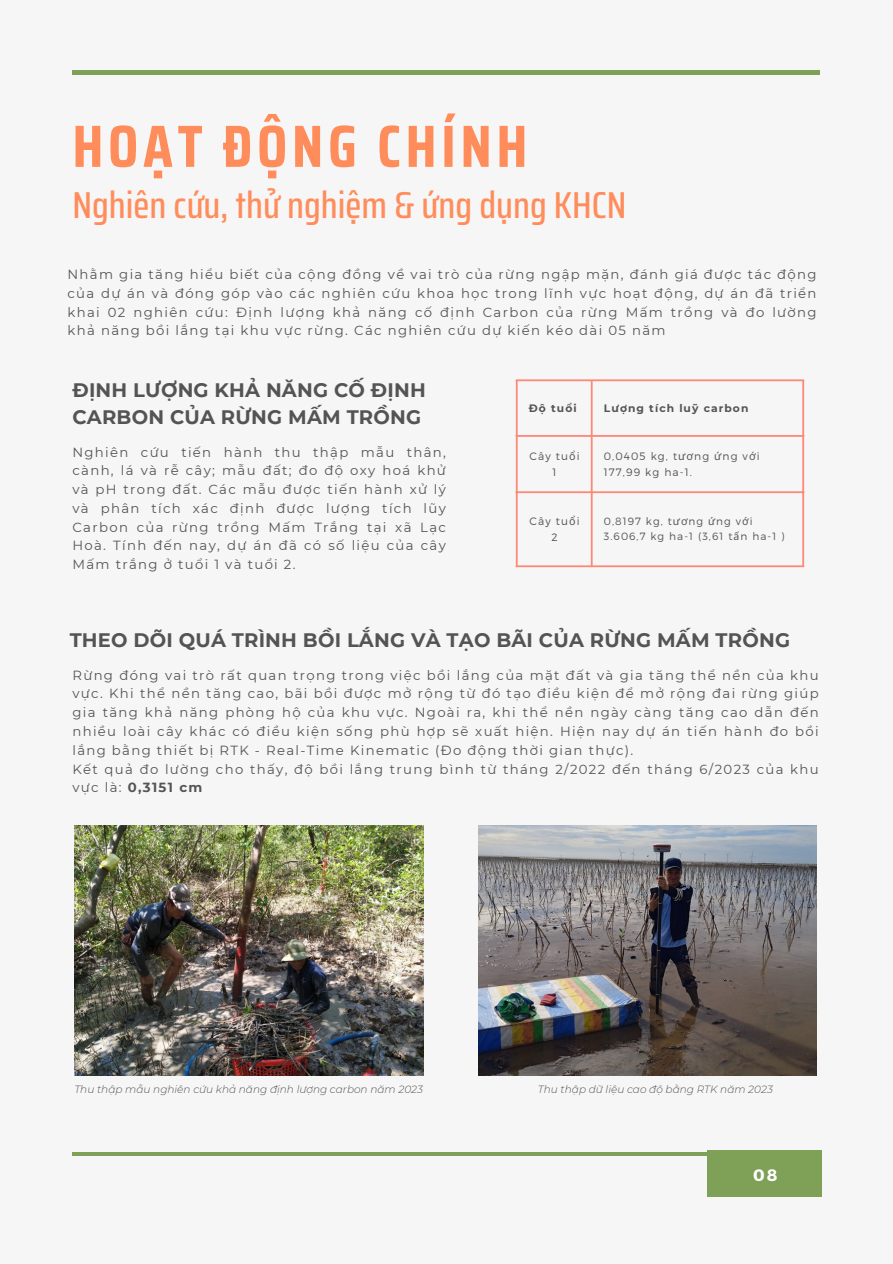
<style>
.page{position:relative;width:893px;height:1264px;background:#fff}
.page>*{position:absolute;margin:0;border:0;box-sizing:border-box;transform-origin:0 0}
.t1{font:700 59.55px "Saira Condensed";letter-spacing:.08em;color:#ff8d5c}
.t2{font:500 37.5px "Saira Condensed";color:#ff8d5c}
.t3{font:700 19.5px/27px "Montserrat";letter-spacing:.01em;color:#545454}
.t4{font:700 16.5px "Montserrat";color:#fff}
.t5{font:13.2px/18.8px "Montserrat";letter-spacing:.1em;color:#545454;text-align:justify}
.t6{font:300 10.8px/15.8px "Montserrat";letter-spacing:.1em;color:#545454;text-align:center}
.t7{font:700 10.8px "Montserrat";letter-spacing:.1em;color:#545454}
.t8{font:italic 300 10.5px "Montserrat";color:#545454}
.t9{font:300 10.5px/14.9px "Montserrat";letter-spacing:.1em;color:#545454}
.s1{font-family:"Noto Sans";font-weight:400}
.s2{font-weight:700}
</style>
<div class="page">
<div style="left:0;top:0;width:892px;height:1263px;background:#f6f6f6"></div>
<hr style="left:72px;top:71px;width:747px;height:3px;background:#7ea157">
<div style="left:706px;top:1150px;width:115px;height:46px;background:#7ea157"></div>
<hr style="left:72px;top:1152px;width:747px;height:3px;background:#7ea157">
<img style="left:74px;top:825px;width:349px;height:250px">
<hr style="left:516px;top:381px;width:1px;height:184px;background:#ff8979">
<hr style="left:590px;top:381px;width:2px;height:184px;background:#ff8979">
<hr style="left:802px;top:381px;width:2px;height:184px;background:#ff8979">
<hr style="left:516px;top:379px;width:288px;height:2px;background:#ff8979">
<hr style="left:516px;top:435px;width:288px;height:2px;background:#ff8979">
<hr style="left:516px;top:491px;width:288px;height:2px;background:#ff8979">
<hr style="left:516px;top:565px;width:288px;height:2px;background:#ff8979">
<img style="left:478px;top:825px;width:338px;height:250px">
<p class="t1" style="left:72px;top:99px;width:456px">HOẠT ĐỘNG CHÍNH</p>
<p class="t2" style="left:72px;top:175px;width:555px">Nghiên cứu, thử nghiệm &amp; ứng dụng KHCN</p>
<p class="t5" style="left:67px;top:265px;width:750px">Nhằm gia tăng hiểu biết của cộng đồng về vai trò của rừng ngập mặn, đánh giá được tác động của dự án và đóng góp vào các nghiên cứu khoa học trong lĩnh vực hoạt động, dự án đã triển khai 02 nghiên cứu: Định lượng khả năng cố định Carbon của rừng Mấm trồng và đo lường khả năng bồi lắng tại khu vực rừng. Các nghiên cứu dự kiến kéo dài 05 năm</p>
<p class="t3" style="left:72px;top:376px;width:355px">ĐỊNH LƯỢNG KHẢ NĂNG CỐ ĐỊNH<br>CARBON CỦA RỪNG MẤM TRỒNG</p>
<p class="t5" style="left:72px;top:442px;width:375px">Nghiên cứu tiến hành thu thập mẫu thân, cành, lá và rễ cây; mẫu đất; đo độ oxy hoá khử và pH trong đất. Các mẫu được tiến hành xử lý và phân tích xác định được lượng tích lũy Carbon của rừng trồng Mấm Trắng tại xã Lạc Hoà. Tính đến nay, dự án đã có số liệu của cây Mấm trắng ở tuổi 1 và tuổi 2.</p>
<h1 class="t7" style="left:529px;top:401px;width:49px">Độ tuổi</h1>
<h2 class="t7" style="left:604px;top:401px;width:146px">Lượng tích luỹ carbon</h2>
<h4 class="t6" style="left:529px;top:448px;width:51px">Cây tu<span class="s1">ổ</span>i<br>1</h4>
<h3 class="t6" style="left:604px;top:448px;width:157px;text-align:left">0,0405 kg, t<span class="s1">ươ</span>ng <span class="s1">ứ</span>ng v<span class="s1">ớ</span>i<br>177,99 kg ha-1.</h3>
<h4 class="t6" style="left:529px;top:513px;width:51px">Cây tu<span class="s1">ổ</span>i<br>2</h4>
<p class="t9" style="left:604px;top:513px;width:182px">0,8197 kg, t<span class="s1">ươ</span>ng <span class="s1">ứ</span>ng v<span class="s1">ớ</span>i<br>3.606,7 kg ha-1 (3,61 t<span class="s1">ấ</span>n ha-1 )</p>
<p class="t3" style="left:70px;top:626px;width:721px">THEO DÕI QUÁ TRÌNH BỒI LẮNG VÀ TẠO BÃI CỦA RỪNG MẤM TRỒNG</p>
<p class="t5" style="left:72px;top:665px;width:747px;text-align:left">Rừng đóng vai trò rất quan trọng trong việc bồi lắng của mặt đất và gia tăng thể nền của khu vực. Khi thể nền tăng cao, bãi bồi được mở rộng từ đó tạo điều kiện để mở rộng đai rừng giúp gia tăng khả năng phòng hộ của khu vực. Ngoài ra, khi thể nền ngày càng tăng cao dẫn đến nhiều loài cây khác có điều kiện sống phù hợp sẽ xuất hiện. Hiện nay dự án tiến hành đo bồi lắng bằng thiết bị RTK - Real-Time Kinematic (Đo động thời gian thực).<br>Kết quả đo lường cho thấy, độ bồi lắng trung bình từ tháng 2/2022 đến tháng 6/2023 của khu vực là: <span class="s2">0,3151 cm</span></p>
<h3 class="t8" style="left:74px;top:1082px;width:350px">Thu thập mẫu nghiên cứu khả năng định lượng carbon năm 2023</h3>
<h4 class="t8" style="left:538px;top:1082px;width:236px">Thu thập dữ liệu cao độ bằng RTK năm 2023</h4>
<p class="t4" style="left:753px;top:1164px;width:26px">08</p>
</div>
